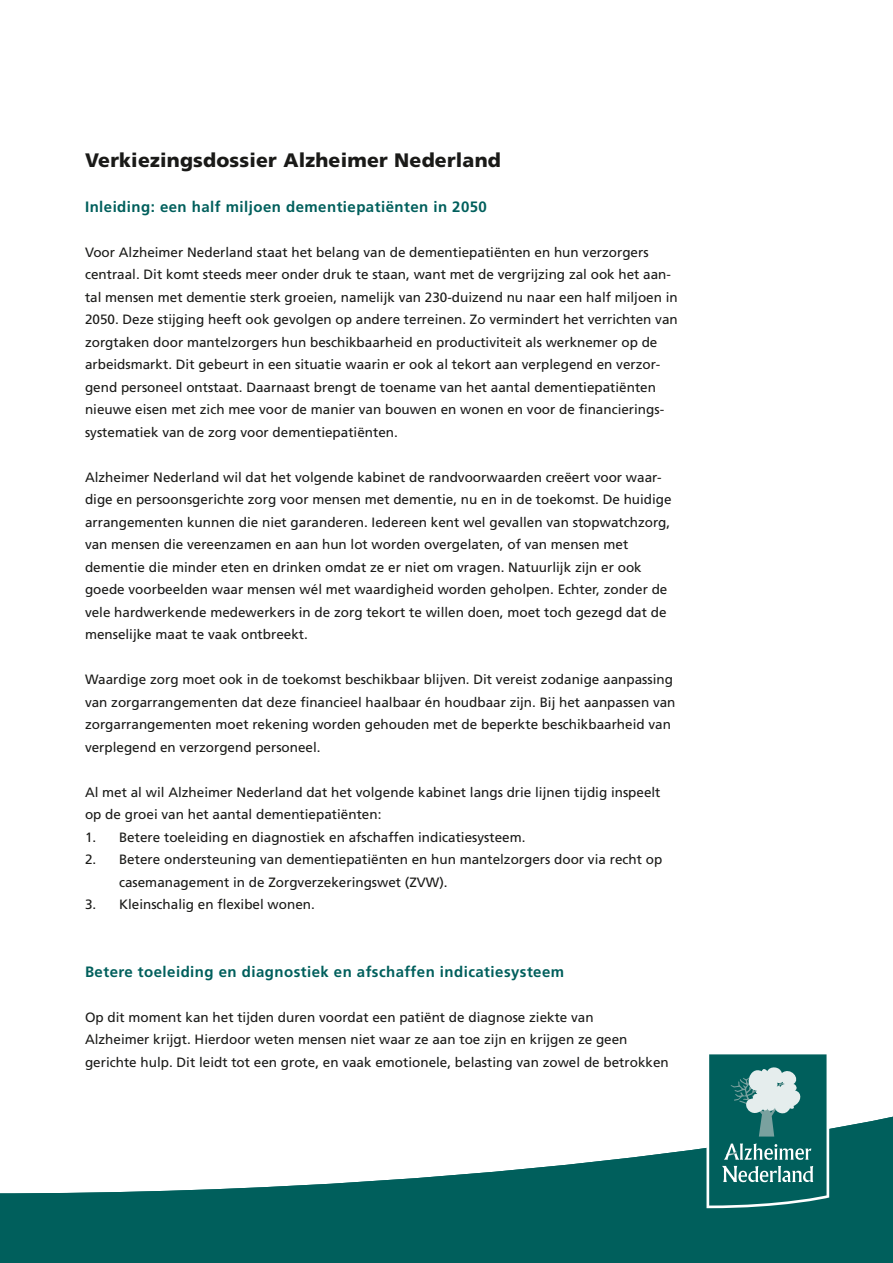
<style>
.page{position:relative;width:893px;height:1263px;background:#fff}
.page>*{position:absolute;margin:0;border:0;box-sizing:border-box;transform-origin:0 0}
.t1{font:900 19.5px "Frutiger";letter-spacing:.01em;color:#1a1a18}
.t2{font:700 15px "Frutiger";letter-spacing:.03em;color:#005f5c}
.t3{font:13.5px/22.5px "Frutiger";color:#1a1a18}
</style>
<div class="page">
<svg style="left:0;top:1116px;width:893px;height:147px;fill:#005f5c"></svg>
<svg style="left:706px;top:1054px;width:123px;height:154px;background:#36807e"></svg>
<h1 class="t1" style="left:85px;top:148px;width:417px">Verkiezingsdossier Alzheimer Nederland</h1>
<p class="t2" style="left:85px;top:197px;width:403px">Inleiding: een half miljoen dementiepatiënten in 2050</p>
<p class="t3" style="left:85px;top:240px;width:594px">Voor Alzheimer Nederland staat het belang van de dementiepatiënten en hun verzorgers centraal. Dit komt steeds meer onder druk te staan, want met de vergrijzing zal ook het aan&shy;tal mensen met dementie sterk groeien, namelijk van 230-duizend nu naar een half miljoen in 2050. Deze stijging heeft ook gevolgen op andere terreinen. Zo vermindert het verrichten van zorgtaken door mantelzorgers hun beschikbaarheid en productiviteit als werknemer op de arbeidsmarkt. Dit gebeurt in een situatie waarin er ook al tekort aan verplegend en verzor&shy;gend personeel ontstaat. Daarnaast brengt de toename van het aantal dementiepatiënten nieuwe eisen met zich mee voor de manier van bouwen en wonen en voor de financierings&shy;systematiek van de zorg voor dementiepatiënten.</p>
<p class="t3" style="left:85px;top:465px;width:588px">Alzheimer Nederland wil dat het volgende kabinet de randvoorwaarden creëert voor waar&shy;dige en persoonsgerichte zorg voor mensen met dementie, nu en in de toekomst. De huidige arrangementen kunnen die niet garanderen. Iedereen kent wel gevallen van stopwatchzorg, van mensen die vereenzamen en aan hun lot worden overgelaten, of van mensen met dementie die minder eten en drinken omdat ze er niet om vragen. Natuurlijk zijn er ook goede voorbeelden waar mensen wél met waardigheid worden geholpen. Echter, zonder de vele hardwerkende medewerkers in de zorg tekort te willen doen, moet toch gezegd dat de menselijke maat te vaak ontbreekt.</p>
<p class="t3" style="left:85px;top:668px;width:592px">Waardige zorg moet ook in de toekomst beschikbaar blijven. Dit vereist zodanige aanpassing van zorgarrangementen dat deze financieel haalbaar én houdbaar zijn. Bij het aanpassen van zorgarrangementen moet rekening worden gehouden met de beperkte beschikbaarheid van verplegend en verzorgend personeel.</p>
<p class="t3" style="left:85px;top:781px;width:577px">Al met al wil Alzheimer Nederland dat het volgende kabinet langs drie lijnen tijdig inspeelt op de groei van het aantal dementiepatiënten:</p>
<p class="t3" style="left:85px;top:826px;width:442px">1. Betere toeleiding en diagnostiek en afschaffen indicatiesysteem.</p>
<p class="t3" style="left:119px;top:848px;width:545px;text-indent:-34px">2. Betere ondersteuning van dementiepatiënten en hun mantelzorgers door via recht op casemanagement in de Zorgverzekeringswet (ZVW).</p>
<p class="t3" style="left:85px;top:893px;width:231px">3. Kleinschalig en flexibel wonen.</p>
<p class="t2" style="left:85px;top:962px;width:481px">Betere toeleiding en diagnostiek en afschaffen indicatiesysteem</p>
<p class="t3" style="left:85px;top:1005px;width:585px">Op dit moment kan het tijden duren voordat een patiënt de diagnose ziekte van<br>Alzheimer krijgt. Hierdoor weten mensen niet waar ze aan toe zijn en krijgen ze geen gerichte hulp. Dit leidt tot een grote, en vaak emotionele, belasting van zowel de betrokken</p>
</div>
